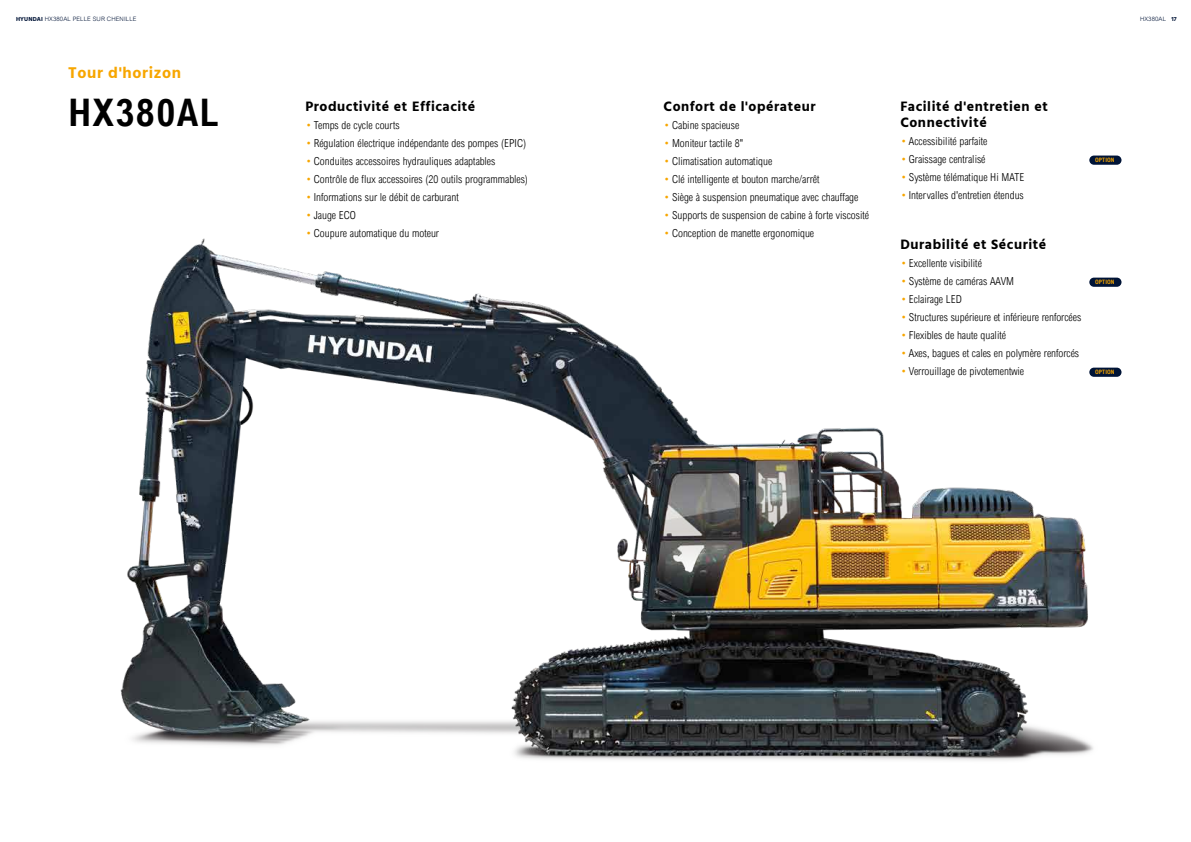
<style>
.page{position:relative;width:1191px;height:842px;background:#fff}
.page>*{position:absolute;margin:0;border:0;box-sizing:border-box;transform-origin:0 0}
.t1{font:700 condensed 38px "Arial";letter-spacing:.04em;color:#000}
.t2{font:700 16px "Hind";letter-spacing:.04em;color:#f7a600}
.t3{font:700 14px/16px "Hind";letter-spacing:.04em;color:#000}
.t4{font:300 condensed 11px "Arial";color:#000}
.t5{font:300 6px "Arial";letter-spacing:.02em;color:#001437}
.t6{font:700 condensed 6px "Arial";letter-spacing:.02em;color:#f7a600}
.s1{font-family:"Hind";font-weight:700}
.s2{color:#f7a600}
</style>
<div class="page">
<img style="left:120px;top:238px;width:990px;height:523px">
<div style="left:1089px;top:278px;width:32px;height:9px;background:#001437;border-radius:5px"></div>
<div style="left:1089px;top:368px;width:32px;height:9px;background:#001437;border-radius:5px"></div>
<div style="left:1089px;top:156px;width:32px;height:9px;background:#001437;border-radius:5px"></div>
<p class="t5" style="left:16px;top:15px;width:122px"><span class="s1">HYUNDAI</span> HX380AL PELLE SUR CHENILLE</p>
<p class="t5" style="left:1140px;top:15px;width:38px">HX380AL <span class="s1">17</span></p>
<h2 class="t2" style="left:68px;top:63px;width:115px">Tour d'horizon</h2>
<h1 class="t1" style="left:68px;top:92px;width:152px">HX380AL</h1>
<p class="t3" style="left:305px;top:98px;width:171px">Productivité et Efficacité</p>
<p class="t4" style="left:305px;top:119px;width:96px"><span class="s2">•</span> Temps de cycle courts</p>
<p class="t4" style="left:305px;top:137px;width:222px"><span class="s2">•</span> Régulation électrique indépendante des pompes (EPIC)</p>
<p class="t4" style="left:305px;top:155px;width:191px"><span class="s2">•</span> Conduites accessoires hydrauliques adaptables</p>
<p class="t4" style="left:305px;top:173px;width:224px"><span class="s2">•</span> Contrôle de flux accessoires (20 outils programmables)</p>
<p class="t4" style="left:305px;top:191px;width:155px"><span class="s2">•</span> Informations sur le débit de carburant</p>
<p class="t4" style="left:305px;top:209px;width:52px"><span class="s2">•</span> Jauge ECO</p>
<p class="t4" style="left:305px;top:227px;width:135px"><span class="s2">•</span> Coupure automatique du moteur</p>
<p class="t3" style="left:663px;top:98px;width:153px">Confort de l'opérateur</p>
<p class="t4" style="left:663px;top:119px;width:77px"><span class="s2">•</span> Cabine spacieuse</p>
<p class="t4" style="left:663px;top:137px;width:81px"><span class="s2">•</span> Moniteur tactile 8"</p>
<p class="t4" style="left:663px;top:155px;width:110px"><span class="s2">•</span> Climatisation automatique</p>
<p class="t4" style="left:663px;top:173px;width:157px"><span class="s2">•</span> Clé intelligente et bouton marche/arrêt</p>
<p class="t4" style="left:663px;top:191px;width:196px"><span class="s2">•</span> Siège à suspension pneumatique avec chauffage</p>
<p class="t4" style="left:663px;top:209px;width:207px"><span class="s2">•</span> Supports de suspension de cabine à forte viscosité</p>
<p class="t4" style="left:663px;top:227px;width:152px"><span class="s2">•</span> Conception de manette ergonomique</p>
<p class="t3" style="left:900px;top:98px;width:149px">Facilité d'entretien et<br>Connectivité</p>
<p class="t4" style="left:900px;top:135px;width:89px"><span class="s2">•</span> Accessibilité parfaite</p>
<p class="t4" style="left:900px;top:153px;width:87px"><span class="s2">•</span> Graissage centralisé</p>
<p class="t6" style="left:1095px;top:157px;width:21px">OPTION</p>
<p class="t4" style="left:900px;top:171px;width:125px"><span class="s2">•</span> Système télématique Hi MATE</p>
<p class="t4" style="left:900px;top:189px;width:125px"><span class="s2">•</span> Intervalles d'entretien étendus</p>
<p class="t3" style="left:900px;top:236px;width:147px">Durabilité et Sécurité</p>
<p class="t4" style="left:900px;top:257px;width:83px"><span class="s2">•</span> Excellente visibilité</p>
<p class="t4" style="left:900px;top:275px;width:115px"><span class="s2">•</span> Système de caméras AAVM</p>
<p class="t6" style="left:1095px;top:279px;width:21px">OPTION</p>
<p class="t4" style="left:900px;top:293px;width:63px"><span class="s2">•</span> Eclairage LED</p>
<p class="t4" style="left:900px;top:311px;width:182px"><span class="s2">•</span> Structures supérieure et inférieure renforcées</p>
<p class="t4" style="left:900px;top:329px;width:107px"><span class="s2">•</span> Flexibles de haute qualité</p>
<p class="t4" style="left:900px;top:347px;width:180px"><span class="s2">•</span> Axes, bagues et cales en polymère renforcés</p>
<p class="t4" style="left:900px;top:365px;width:125px"><span class="s2">•</span> Verrouillage de pivotementwie</p>
<p class="t6" style="left:1095px;top:369px;width:21px">OPTION</p>
</div>
